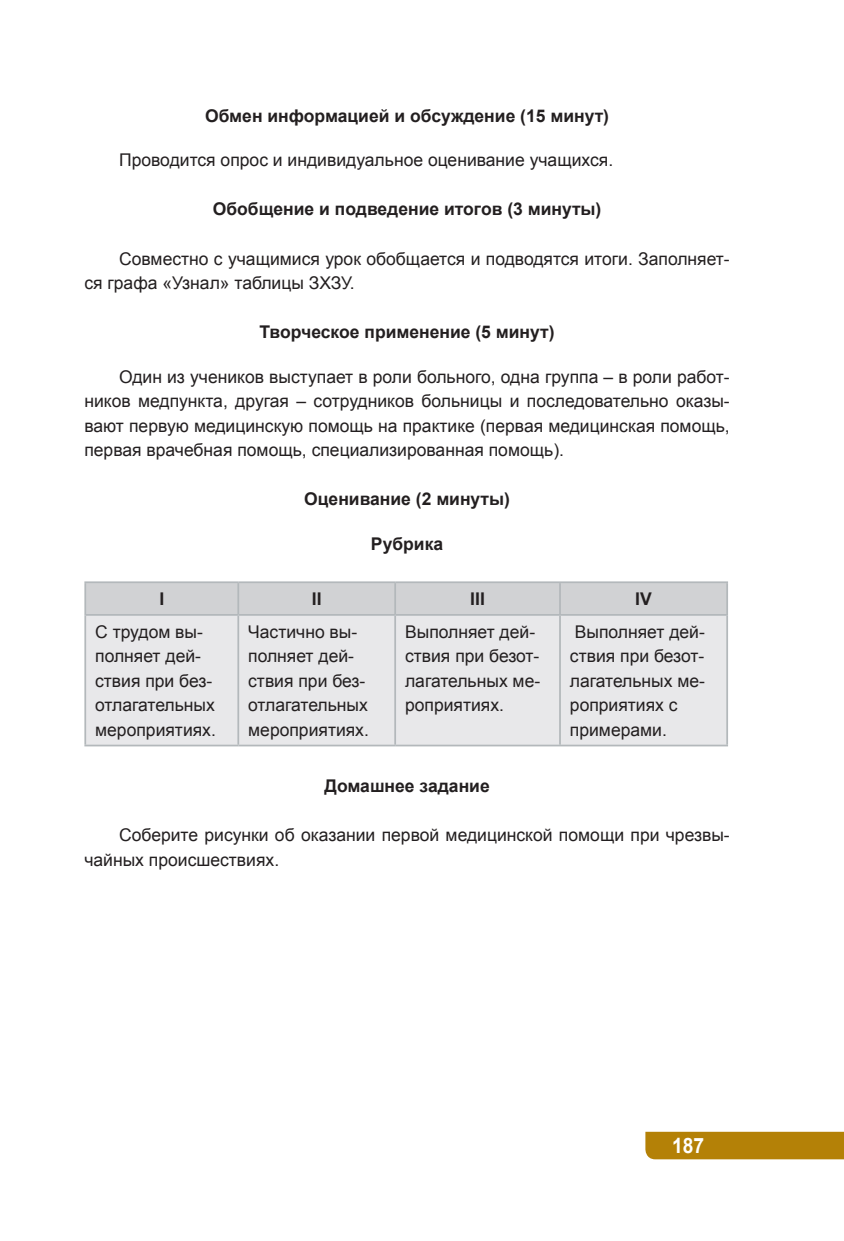
<style>
.page{position:relative;width:844px;height:1241px;background:#fff}
.page>*{position:absolute;margin:0;border:0;box-sizing:border-box;transform-origin:0 0}
.t1{font:700 21.18px "Arial";color:#fff;scale:.91 1}
.t2{font:17.5px/24.5px "Arial";color:#231f20}
.t3{font:700 17.5px "Arial";color:#231f20}
</style>
<div class="page">
<div style="left:645px;top:1131px;width:198px;height:28px;background:#b48107"></div>
<div style="left:86px;top:583px;width:640px;height:31px;background:#d1d2d4"></div>
<div style="left:86px;top:615px;width:640px;height:129px;background:#e8e8ea"></div>
<hr style="left:84px;top:581px;width:154px;height:2px;background:#b3b8bb">
<hr style="left:84px;top:583px;width:2px;height:31px;background:#b3b8bb">
<hr style="left:238px;top:581px;width:157px;height:2px;background:#b3b8bb">
<hr style="left:237px;top:583px;width:2px;height:31px;background:#b3b8bb">
<hr style="left:395px;top:581px;width:165px;height:2px;background:#b3b8bb">
<hr style="left:394px;top:583px;width:2px;height:31px;background:#b3b8bb">
<hr style="left:560px;top:581px;width:167px;height:2px;background:#b3b8bb">
<hr style="left:559px;top:583px;width:1px;height:31px;background:#b3b8bb">
<hr style="left:726px;top:583px;width:1px;height:31px;background:#b3b8bb">
<hr style="left:84px;top:614px;width:154px;height:1px;background:#b3b8bb">
<hr style="left:84px;top:615px;width:2px;height:129px;background:#b3b8bb">
<hr style="left:238px;top:614px;width:157px;height:1px;background:#b3b8bb">
<hr style="left:237px;top:615px;width:2px;height:129px;background:#b3b8bb">
<hr style="left:395px;top:614px;width:165px;height:1px;background:#b3b8bb">
<hr style="left:394px;top:615px;width:2px;height:129px;background:#b3b8bb">
<hr style="left:560px;top:614px;width:167px;height:1px;background:#b3b8bb">
<hr style="left:559px;top:615px;width:1px;height:129px;background:#b3b8bb">
<hr style="left:726px;top:615px;width:1px;height:129px;background:#b3b8bb">
<hr style="left:84px;top:744px;width:154px;height:2px;background:#b3b8bb">
<hr style="left:238px;top:744px;width:157px;height:2px;background:#b3b8bb">
<hr style="left:395px;top:744px;width:165px;height:2px;background:#b3b8bb">
<hr style="left:560px;top:744px;width:167px;height:2px;background:#b3b8bb">
<p class="t3" style="left:205px;top:104px;width:405px">Обмен информацией и обсуждение (15 минут)</p>
<p class="t2" style="left:119px;top:148px;width:495px">Проводится опрос и индивидуальное оценивание учащихся.</p>
<p class="t3" style="left:213px;top:197px;width:390px">Обобщение и подведение итогов (3 минуты)</p>
<p class="t2" style="left:84px;top:246px;width:645px;text-indent:35px">Совместно с учащимися урок обобщается и подводятся итоги. Заполняет&shy;ся графа «Узнал» таблицы ЗХЗУ.</p>
<p class="t3" style="left:259px;top:320px;width:296px">Творческое применение (5 минут)</p>
<p class="t2" style="left:84px;top:364px;width:646px;text-align:justify;text-indent:35px">Один из учеников выступает в роли больного, одна группа – в роли работ&shy;ников медпункта, другая – сотрудников больницы и последовательно оказы&shy;вают первую медицинскую помощь на практике (первая медицинская помощь, первая врачебная помощь, специализированная помощь).</p>
<p class="t3" style="left:304px;top:487px;width:207px">Оценивание (2 минуты)</p>
<p class="t3" style="left:371px;top:531px;width:74px">Рубрика</p>
<p class="t3" style="left:159px;top:587px;width:6px">I</p>
<p class="t3" style="left:312px;top:587px;width:11px">II</p>
<p class="t3" style="left:470px;top:587px;width:16px">III</p>
<p class="t3" style="left:635px;top:587px;width:18px">IV</p>
<p class="t2" style="left:95px;top:619px;width:122px">С трудом вы&shy;полняет дей&shy;ствия при без&shy;отлагательных мероприятиях.</p>
<p class="t2" style="left:248px;top:619px;width:122px">Частично вы&shy;полняет дей&shy;ствия при без&shy;отлагательных мероприятиях.</p>
<p class="t2" style="left:405px;top:619px;width:137px">Выполняет дей&shy;ствия при безот&shy;лагательных ме&shy;роприятиях.</p>
<p class="t2" style="left:569px;top:619px;width:137px">Выполняет дей&shy;ствия при безот&shy;лагательных ме&shy;роприятиях с примерами.</p>
<p class="t3" style="left:324px;top:774px;width:167px">Домашнее задание</p>
<p class="t2" style="left:84px;top:823px;width:645px;text-indent:35px">Соберите рисунки об оказании первой медицинской помощи при чрезвы&shy;чайных происшествиях.</p>
<p class="t1" style="left:672px;top:1131px;width:37px">187</p>
</div>
